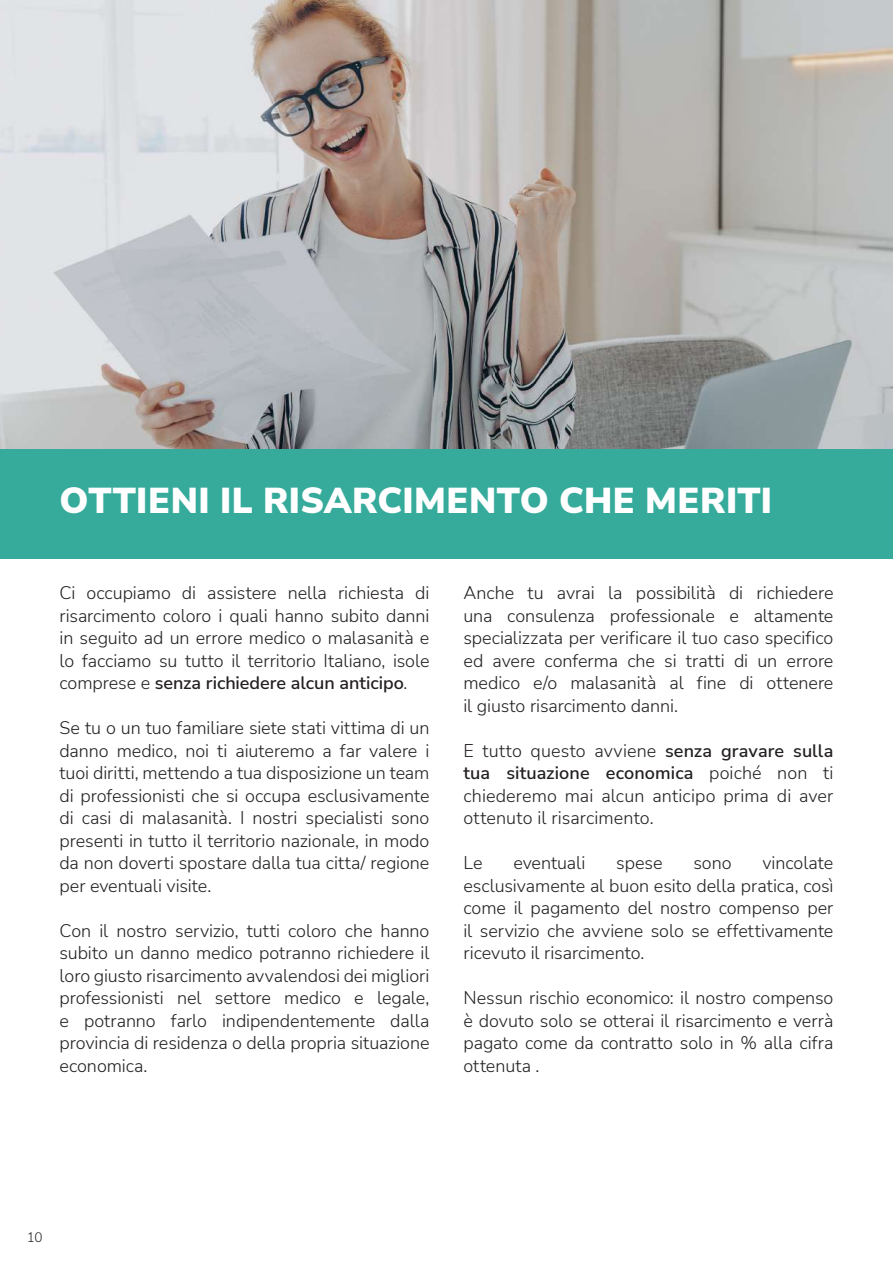
<style>
.page{position:relative;width:893px;height:1263px;background:#fff}
.page>*{position:absolute;margin:0;border:0;box-sizing:border-box;transform-origin:0 0}
.t1{font:900 36px "Nunito Sans";letter-spacing:.01em;color:#fff}
.t2{font:300 18px/22.5px "Nunito Sans";letter-spacing:-.005em;color:#231f20;text-align:justify}
.t3{font:300 13.5px "Nunito Sans";color:#231f20}
.s1{font-weight:600}
</style>
<div class="page">
<div style="left:0;top:448px;width:893px;height:111px;background:#36ab9b"></div>
<img style="left:0;top:0;width:893px;height:449px">
<h1 class="t1" style="left:60px;top:474px;width:714px">OTTIENI IL RISARCIMENTO CHE MERITI</h1>
<p class="t2" style="left:60px;top:581px;width:371px">Ci occupiamo di assistere nella richiesta di risarcimento coloro i quali hanno subito danni in seguito ad un errore medico o malasanità e lo facciamo su tutto il territorio Italiano, isole comprese e <span class="s1">senza richiedere alcun anticipo</span>.</p>
<p class="t2" style="left:60px;top:716px;width:371px">Se tu o un tuo familiare siete stati vittima di un danno medico, noi ti aiuteremo a far valere i tuoi diritti, mettendo a tua disposizione un team di professionisti che si occupa esclusivamente di casi di malasanità. I nostri specialisti sono presenti in tutto il territorio nazionale, in modo da non doverti spostare dalla tua citta/ regione per eventuali visite.</p>
<p class="t2" style="left:60px;top:919px;width:371px">Con il nostro servizio, tutti coloro che hanno subito un danno medico potranno richiedere il loro giusto risarcimento avvalendosi dei migliori professionisti nel settore medico e legale, e potranno farlo indipendentemente dalla provincia di residenza o della propria situazione economica.</p>
<p class="t2" style="left:463px;top:581px;width:371px">Anche tu avrai la possibilità di richiedere una consulenza professionale e altamente specializzata per verificare il tuo caso specifico ed avere conferma che si tratti di un errore medico e/o malasanità al fine di ottenere il giusto risarcimento danni.</p>
<p class="t2" style="left:463px;top:739px;width:371px">E tutto questo avviene <span class="s1">senza gravare sulla tua situazione economica</span> poiché non ti chiederemo mai alcun anticipo prima di aver ottenuto il risarcimento.</p>
<p class="t2" style="left:463px;top:851px;width:21px">Le</p>
<p class="t2" style="left:513px;top:851px;width:73px">eventuali</p>
<p class="t2" style="left:616px;top:851px;width:48px">spese</p>
<p class="t2" style="left:693px;top:851px;width:40px">sono</p>
<p class="t2" style="left:463px;top:851px;width:371px;text-indent:299px">vincolate esclusivamente al buon esito della pratica, così come il pagamento del nostro compenso per il servizio che avviene solo se effettivamente ricevuto il risarcimento.</p>
<p class="t2" style="left:463px;top:986px;width:371px">Nessun rischio economico: il nostro compenso è dovuto solo se otterai il risarcimento e verrà pagato come da contratto solo in % alla cifra ottenuta .</p>
<p class="t3" style="left:27px;top:1228px;width:17px">10</p>
</div>
